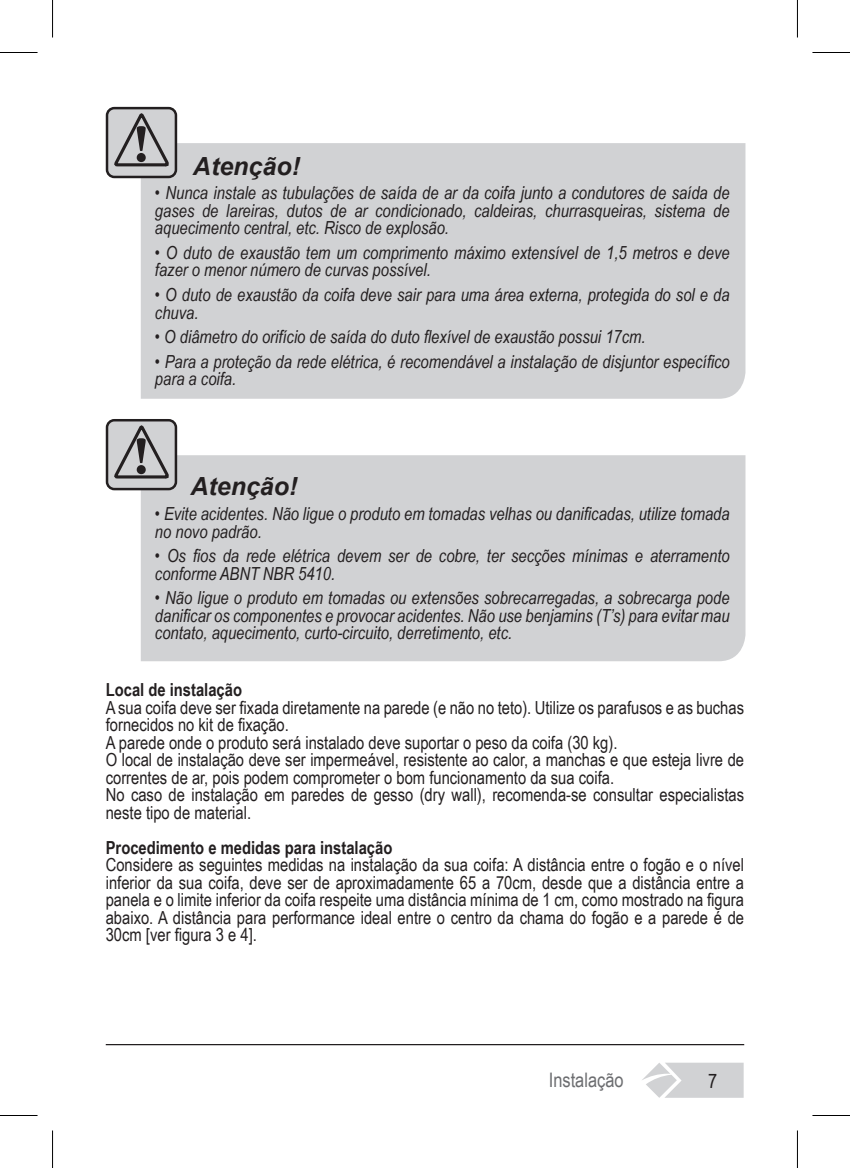
<style>
.page{position:relative;width:850px;height:1168px;background:#fff}
.page>*{position:absolute;margin:0;border:0;box-sizing:border-box;transform-origin:0 0}
.t1{font:italic 700 25px "Arial";color:#231f20}
.t2{font:20px "Arial Narrow";color:#6c6d70}
.t3{font:20px "Arial Narrow";color:#231f20}
.t4{font:italic 18px/17.5px "Arial Narrow";color:#231f20}
.t5{font:18px/17.5px "Arial Narrow";color:#231f20}
.t6{font:700 18px "Arial Narrow";color:#231f20}
</style>
<div class="page">
<svg style="left:642px;top:1063px;width:101px;height:35px"></svg>
<hr style="left:106px;top:1044px;width:637px;height:1px;background:#231f20">
<div style="left:141px;top:143px;width:604px;height:256px;background:#d1d2d4"></div>
<div style="left:107px;top:108px;width:69px;height:69px;background:#d1d2d4;border-radius:7px"></div>
<div style="left:106px;top:107px;width:71px;height:71px;border:2px solid #231f20;border-radius:7px"></div>
<svg style="left:114px;top:113px;width:55px;height:54px"></svg>
<div style="left:141px;top:455px;width:604px;height:206px;background:#d1d2d4"></div>
<div style="left:107px;top:420px;width:69px;height:69px;background:#d1d2d4;border-radius:7px"></div>
<div style="left:106px;top:419px;width:71px;height:71px;border:2px solid #231f20;border-radius:7px"></div>
<svg style="left:114px;top:425px;width:55px;height:54px"></svg>
<hr style="left:0;top:52px;width:38px;height:1px;background:#000">
<hr style="left:812px;top:52px;width:37px;height:1px;background:#000">
<hr style="left:0;top:1115px;width:38px;height:1px;background:#000">
<hr style="left:812px;top:1115px;width:37px;height:1px;background:#000">
<hr style="left:52px;top:0;width:1px;height:38px;background:#000">
<hr style="left:52px;top:1130px;width:1px;height:38px;background:#000">
<hr style="left:796px;top:0;width:1px;height:38px;background:#000">
<hr style="left:796px;top:1130px;width:1px;height:38px;background:#000">
<p class="t1" style="left:193px;top:150px;width:108px">Atenção!</p>
<p class="t4" style="left:155px;top:184px;width:576px;text-align:justify">• Nunca instale as tubulações de saída de ar da coifa junto a condutores de saída de gases de lareiras, dutos de ar condicionado, caldeiras, churrasqueiras, sistema de aquecimento central, etc. Risco de explosão.</p>
<p class="t4" style="left:155px;top:244px;width:576px">• O duto de exaustão tem um comprimento máximo extensível de 1,5 metros e deve fazer o menor número de curvas possível.</p>
<p class="t4" style="left:155px;top:286px;width:576px">• O duto de exaustão da coifa deve sair para uma área externa, protegida do sol e da chuva.</p>
<p class="t4" style="left:155px;top:328px;width:492px">• O diâmetro do orifício de saída do duto flexível de exaustão possui 17cm.</p>
<p class="t4" style="left:155px;top:352px;width:576px">• Para a proteção da rede elétrica, é recomendável a instalação de disjuntor específico para a coifa.</p>
<p class="t1" style="left:190px;top:470px;width:108px">Atenção!</p>
<p class="t4" style="left:155px;top:505px;width:576px">• Evite acidentes. Não ligue o produto em tomadas velhas ou danificadas, utilize tomada no novo padrão.</p>
<p class="t4" style="left:155px;top:547px;width:576px">• Os fios da rede elétrica devem ser de cobre, ter secções mínimas e aterramento conforme ABNT NBR 5410.</p>
<p class="t4" style="left:155px;top:589px;width:576px;text-align:justify">• Não ligue o produto em tomadas ou extensões sobrecarregadas, a sobrecarga pode danificar os componentes e provocar acidentes. Não use benjamins (T’s) para evitar mau contato, aquecimento, curto-circuito, derretimento, etc.</p>
<p class="t6" style="left:106px;top:676px;width:138px">Local de instalação</p>
<p class="t5" style="left:106px;top:698px;width:639px">A sua coifa deve ser fixada diretamente na parede (e não no teto). Utilize os parafusos e as buchas fornecidos no kit de fixação.</p>
<p class="t5" style="left:106px;top:733px;width:513px">A parede onde o produto será instalado deve suportar o peso da coifa (30 kg).</p>
<p class="t5" style="left:106px;top:750px;width:639px">O local de instalação deve ser impermeável, resistente ao calor, a manchas e que esteja livre de correntes de ar, pois podem comprometer o bom funcionamento da sua coifa.</p>
<p class="t5" style="left:106px;top:785px;width:639px">No caso de instalação em paredes de gesso (dry wall), recomenda-se consultar especialistas neste tipo de material.</p>
<p class="t6" style="left:106px;top:834px;width:288px">Procedimento e medidas para instalação</p>
<p class="t5" style="left:106px;top:855px;width:639px;text-align:justify">Considere as seguintes medidas na instalação da sua coifa: A distância entre o fogão e o nível inferior da sua coifa, deve ser de aproximadamente 65 a 70cm, desde que a distância entre a panela e o limite inferior da coifa respeite uma distância mínima de 1 cm, como mostrado na figura abaixo. A distância para performance ideal entre o centro da chama do fogão e a parede é de 30cm [ver figura 3 e 4].</p>
<p class="t2" style="left:548px;top:1066px;width:76px">Instalação</p>
<p class="t3" style="left:707px;top:1066px;width:11px">7</p>
</div>
